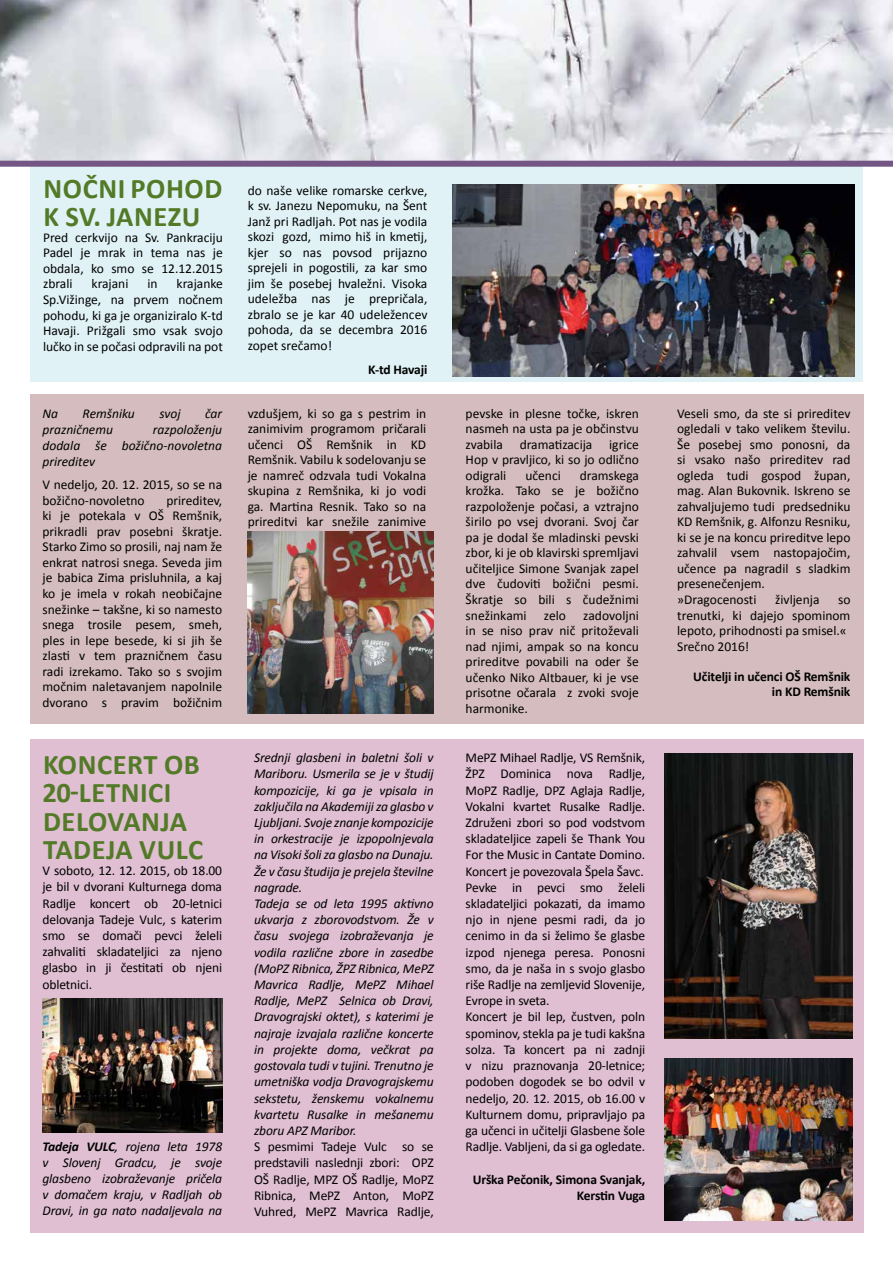
<style>
.page{position:relative;width:893px;height:1263px;background:#fff}
.page>*{position:absolute;margin:0;border:0;box-sizing:border-box;transform-origin:0 0}
.t1{font:700 28.5px/28.5px "Calibri";letter-spacing:.02em;color:#527a27}
.t2{font:13.5px/15.5px "Calibri";letter-spacing:-.01em;color:#000;text-align:justify}
.t3{font:italic 13.5px/16.2px "Calibri";letter-spacing:-.01em;color:#000;text-align:justify}
.t4{font:700 13.5px/15px "Calibri";letter-spacing:-.01em;color:#000;text-align:right}
.s1{font-weight:700}
</style>
<div class="page">
<div style="left:30px;top:164px;width:833px;height:217px;background:#e0f2f6"></div>
<img style="left:0;top:0;width:893px;height:161px">
<div style="left:0;top:161px;width:893px;height:6px;background:#735684"></div>
<div style="left:30px;top:739px;width:833px;height:494px;background:#dfbfd1"></div>
<div style="left:30px;top:395px;width:833px;height:329px;background:#d5bdbf"></div>
<img style="left:453px;top:185px;width:402px;height:192px">
<img style="left:248px;top:531px;width:186px;height:182px">
<img style="left:43px;top:999px;width:179px;height:134px">
<img style="left:664px;top:754px;width:188px;height:285px">
<img style="left:664px;top:1059px;width:188px;height:161px">
<h1 class="t1" style="left:44px;top:174px;width:180px">NOČNI POHOD<br>K SV. JANEZU</h1>
<p class="t2" style="left:43px;top:230px;width:181px">Pred cerkvijo na Sv. Pankraciju Padel je mrak in tema nas je obdala, ko smo se 12.12.2015 zbrali</p>
<p class="t2" style="left:43px;top:276px;width:181px;text-indent:134px">krajanke Sp.Vižinge, na prvem nočnem pohodu, ki ga je organiziralo K-td Havaji. Prižgali smo vsak svojo lučko in se počasi odpravili na pot</p>
<p class="t2" style="left:92px;top:276px;width:38px">krajani</p>
<p class="t2" style="left:147px;top:276px;width:12px">in</p>
<p class="t3" style="left:43px;top:404px;width:17px">Na</p>
<p class="t3" style="left:83px;top:404px;width:54px">Remšniku</p>
<p class="t3" style="left:159px;top:404px;width:23px">svoj</p>
<p class="t3" style="left:205px;top:404px;width:19px">čar</p>
<p class="t3" style="left:43px;top:421px;width:72px">prazničnemu</p>
<p class="t3" style="left:43px;top:421px;width:181px;text-indent:110px">razpoloženju dodala še božično-novoletna prireditev</p>
<p class="t2" style="left:43px;top:477px;width:181px">V nedeljo, 20. 12. 2015, so se na božično-novoletno</p>
<p class="t2" style="left:43px;top:493px;width:181px;text-indent:124px">prireditev, ki je potekala v OŠ Remšnik, prikradli prav posebni škratje.<br>Starko Zimo so prosili, naj nam že enkrat natrosi snega. Seveda jim je babica Zima prisluhnila, a kaj ko je imela v rokah neobičajne snežinke – takšne, ki so namesto snega trosile pesem, smeh, ples in lepe besede, ki si jih še zlasti v tem prazničnem času radi izrekamo. Tako so s svojim močnim naletavanjem napolnile dvorano s pravim božičnim</p>
<h1 class="t1" style="left:43px;top:750px;width:162px">KONCERT OB<br>20-LETNICI<br>DELOVANJA<br>TADEJA VULC</h1>
<p class="t2" style="left:43px;top:863px;width:181px;line-height:16.2px">V soboto, 12. 12. 2015, ob 18.00 je bil v dvorani Kulturnega doma Radlje koncert ob 20-letnici delovanja Tadeje Vulc, s katerim smo se domači pevci želeli zahvaliti skladateljici za njeno glasbo in ji čestitati ob njeni obletnici.</p>
<p class="t3" style="left:43px;top:1137px;width:181px"><span class="s1">Tadeja VULC</span>, rojena leta 1978 v Slovenj Gradcu, je svoje glasbeno izobraževanje pričela v domačem kraju, v Radljah ob Dravi, in ga nato nadaljevala na</p>
<p class="t2" style="left:248px;top:182px;width:181px">do naše velike romarske cerkve, k sv. Janezu Nepomuku, na Šent Janž pri Radljah. Pot nas je vodila skozi gozd, mimo hiš in kmetij, kjer so nas povsod prijazno sprejeli in pogostili, za kar smo jim še posebej hvaležni. Visoka udeležba nas je prepričala, zbralo se je kar 40 udeležencev pohoda, da se decembra 2016 zopet srečamo!</p>
<p class="t4" style="left:368px;top:362px;width:61px">K-td Havaji</p>
<p class="t2" style="left:248px;top:405px;width:180px">vzdušjem, ki so ga s pestrim in zanimivim programom pričarali učenci OŠ Remšnik in KD Remšnik. Vabilu k sodelovanju se je namreč odzvala tudi Vokalna skupina z Remšnika, ki jo vodi ga. Martina Resnik. Tako so na prireditvi kar snežile zanimive</p>
<p class="t3" style="left:254px;top:749px;width:181px;text-align:left">Srednji glasbeni in baletni šoli v<br>Mariboru. Usmerila se je v študij kompozicije, ki ga je vpisala in zaključila na Akademiji za glasbo v<br>Ljubljani. Svoje znanje kompozicije in orkestracije je izpopolnjevala na Visoki šoli za glasbo na Dunaju.<br>Že v času študija je prejela številne nagrade.<br>Tadeja se od leta 1995 aktivno ukvarja z zborovodstvom. Že v času svojega izobraževanja je vodila različne zbore in zasedbe (MoPZ Ribnica, ŽPZ Ribnica, MePZ<br>Mavrica Radlje, MePZ Mihael<br>Radlje, MePZ Selnica ob Dravi,<br>Dravograjski oktet), s katerimi je najraje izvajala različne koncerte in projekte doma, večkrat pa gostovala tudi v tujini. Trenutno je umetniška vodja Dravograjskemu sekstetu, ženskemu vokalnemu kvartetu Rusalke in mešanemu zboru APZ Maribor.</p>
<p class="t2" style="left:254px;top:1138px;width:181px;line-height:16.2px">S pesmimi Tadeje Vulc so se predstavili naslednji zbori: OPZ OŠ Radlje, MPZ OŠ Radlje, MoPZ Ribnica, MePZ Anton, MoPZ Vuhred, MePZ Mavrica Radlje,</p>
<p class="t2" style="left:466px;top:405px;width:175px">pevske in plesne točke, iskren nasmeh na usta pa je občinstvu zvabila dramatizacija igrice Hop v pravljico, ki so jo odlično odigrali</p>
<p class="t2" style="left:525px;top:468px;width:37px">učenci</p>
<p class="t2" style="left:466px;top:468px;width:175px;text-indent:114px">dramskega krožka. Tako se je božično razpoloženje počasi, a vztrajno širilo po vsej dvorani. Svoj čar pa je dodal še mladinski pevski zbor, ki je ob klavirski spremljavi učiteljice Simone Svanjak zapel dve čudoviti božični pesmi.<br>Škratje so bili s čudežnimi snežinkami</p>
<p class="t2" style="left:466px;top:607px;width:175px;text-indent:118px">zadovoljni in se niso prav nič pritoževali nad njimi, ampak so na koncu prireditve povabili na oder še učenko Niko Altbauer, ki je vse prisotne očarala z zvoki svoje harmonike.</p>
<p class="t2" style="left:544px;top:607px;width:24px">zelo</p>
<p class="t2" style="left:466px;top:750px;width:181px;line-height:16.2px;text-align:left">MePZ Mihael Radlje, VS Remšnik,<br>ŽPZ Dominica nova Radlje,<br>MoPZ Radlje, DPZ Aglaja Radlje,<br>Vokalni kvartet Rusalke Radlje.<br>Združeni zbori so pod vodstvom skladateljice zapeli še Thank You<br>For the Music in Cantate Domino.<br>Koncert je povezovala Špela Šavc.<br>Pevke in pevci smo želeli skladateljici pokazati, da imamo njo in njene pesmi radi, da jo cenimo in da si želimo še glasbe izpod njenega peresa. Ponosni smo, da je naša in s svojo glasbo riše Radlje na zemljevid Slovenije,<br>Evrope in sveta.<br>Koncert je bil lep, čustven, poln spominov, stekla pa je tudi kakšna solza. Ta koncert pa ni zadnji v nizu praznovanja 20-letnice; podoben dogodek se bo odvil v nedeljo, 20. 12. 2015, ob 16.00 v<br>Kulturnem domu, pripravljajo pa ga učenci in učitelji Glasbene šole<br>Radlje. Vabljeni, da si ga ogledate.</p>
<p class="t4" style="left:473px;top:1171px;width:174px;line-height:16.5px">Urška Pečonik, Simona Svanjak,<br>Kerstin Vuga</p>
<p class="t2" style="left:677px;top:405px;width:175px;text-align:left">Veseli smo, da ste si prireditev ogledali v tako velikem številu.<br>Še posebej smo ponosni, da si vsako našo prireditev rad ogleda tudi gospod župan, mag. Alan Bukovnik. Iskreno se zahvaljujemo tudi predsedniku<br>KD Remšnik, g. Alfonzu Resniku, ki se je na koncu prireditve lepo zahvalil vsem nastopajočim, učence pa nagradil s sladkim presenečenjem.<br>»Dragocenosti</p>
<p class="t2" style="left:775px;top:592px;width:46px">življenja</p>
<p class="t2" style="left:677px;top:592px;width:175px;text-align:left;text-indent:161px">so trenutki, ki dajejo spominom lepoto, prihodnosti pa smisel.«<br>Srečno 2016!</p>
<p class="t4" style="left:693px;top:668px;width:159px">Učitelji in učenci OŠ Remšnik in KD Remšnik</p>
</div>
